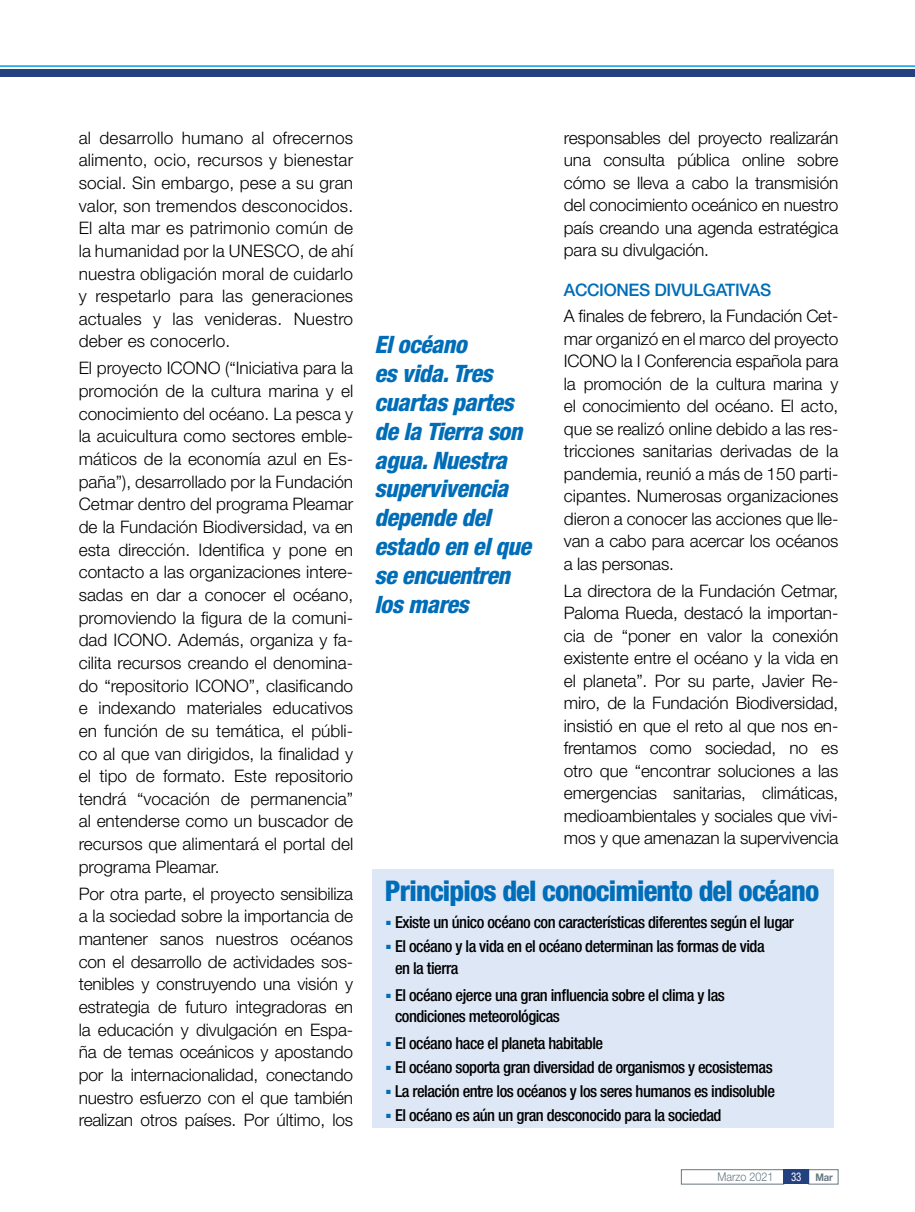
<style>
.page{position:relative;width:915px;height:1212px;background:#fff}
.page>*{position:absolute;margin:0;border:0;box-sizing:border-box;transform-origin:0 0}
.texto_frases_destaca{font:800 condensed 28.5px "Helvetica Neue LT Std";letter-spacing:-.03em;color:#006db8}
.texto_frases_destaca-2{font:italic 800 condensed 24px/28.8px "Helvetica Neue LT Std";letter-spacing:-.02em;color:#006db8}
.t1{font:300 17.25px/22.6px "Helvetica Neue LT Std";letter-spacing:-.01em;color:#000;text-align:justify}
.t2{font:500 17.25px "Helvetica Neue LT Std";letter-spacing:-.02em;color:#006db8}
.t3{font:500 condensed 16.5px "Helvetica Neue LT Std";letter-spacing:-.03em;color:#000}
.t4{font:300 12px "Helvetica Neue LT Std";color:#667880;scale:.9 1}
.t5{font:700 10.5px "Helvetica Neue LT Std";color:#667880;scale:.9 1}
.s1{font-weight:400;font-stretch:condensed;font-size:12px;color:#fff}
</style>
<div class="page">
<div style="left:681px;top:1169px;width:102px;height:15px;border:1px solid #667880"></div>
<div style="left:808px;top:1169px;width:30px;height:15px;border:1px solid #667880"></div>
<div style="left:783px;top:1169px;width:25px;height:15px;background:#24417f"></div>
<hr style="left:0;top:65px;width:914px;height:2px;background:#009ee3">
<div style="left:0;top:69px;width:914px;height:7px;background:#24417f"></div>
<div style="left:372px;top:870px;width:461px;height:258px;background:#dee7f6"></div>
<p class="t1" style="left:79px;top:126px;width:276px">al desarrollo humano al ofrecernos alimento, ocio, recursos y bienestar social. Sin embargo, pese a su gran valor, son tremendos desconocidos.<br>El alta mar es patrimonio común de la humanidad por la UNESCO, de ahí nuestra obligación moral de cuidarlo y respetarlo para las generaciones actuales y las venideras. Nuestro deber es conocerlo.</p>
<p class="t1" style="left:79px;top:357px;width:276px">El proyecto ICONO (“Iniciativa para la promoción de la cultura marina y el conocimiento del océano. La pesca y la acuicultura como sectores emble&shy;máticos de la economía azul en Es&shy;paña”), desarrollado por la Fundación Cetmar dentro del programa Pleamar de la Fundación Biodiversidad, va en esta dirección. Identifica y pone en contacto a las organizaciones intere&shy;sadas en dar a conocer el océano, promoviendo la figura de la comuni&shy;dad ICONO. Además, organiza y fa&shy;cilita recursos creando el denomina&shy;do “repositorio ICONO”, clasificando e indexando materiales educativos en función de su temática, el públi&shy;co al que van dirigidos, la finalidad y el tipo de formato. Este repositorio tendrá “vocación de permanencia” al entenderse como un buscador de recursos que alimentará el portal del programa Pleamar.</p>
<p class="t1" style="left:79px;top:882px;width:276px">Por otra parte, el proyecto sensibiliza a la sociedad sobre la importancia de mantener sanos nuestros océanos con el desarrollo de actividades sos&shy;tenibles y construyendo una visión y estrategia de futuro integradoras en la educación y divulgación en Espa&shy;ña de temas oceánicos y apostando por la internacionalidad, conectando nuestro esfuerzo con el que también realizan otros países. Por último, los</p>
<p class="texto_frases_destaca-2" style="left:374px;top:330px;width:158px">El océano<br>es vida. Tres cuartas partes de la Tierra son agua. Nuestra supervivencia depende del estado en el que se encuentren los mares</p>
<p class="t1" style="left:563px;top:126px;width:276px">responsables del proyecto realizarán una consulta pública online sobre cómo se lleva a cabo la transmisión del conocimiento oceánico en nuestro país creando una agenda estratégica para su divulgación.</p>
<p class="t2" style="left:563px;top:279px;width:209px">ACCIONES DIVULGATIVAS</p>
<p class="t1" style="left:563px;top:305px;width:276px">A finales de febrero, la Fundación Cet&shy;mar organizó en el marco del proyecto ICONO la I Conferencia española para la promoción de la cultura marina y el conocimiento del océano. El acto, que se realizó online debido a las res&shy;tricciones sanitarias derivadas de la pandemia, reunió a más de 150 parti&shy;cipantes. Numerosas organizaciones dieron a conocer las acciones que lle&shy;van a cabo para acercar los océanos a las personas.</p>
<p class="t1" style="left:563px;top:579px;width:276px">La directora de la Fundación Cetmar, Paloma Rueda, destacó la importan&shy;cia de “poner en valor la conexión existente entre el océano y la vida en el planeta”. Por su parte, Javier Re&shy;miro, de la Fundación Biodiversidad, insistió en que el reto al que nos en&shy;frentamos como sociedad, no es otro que “encontrar soluciones a las emergencias sanitarias, climáticas, medioambientales y sociales que vivi&shy;mos y que amenazan la supervivencia</p>
<p class="texto_frases_destaca" style="left:385px;top:873px;width:436px">Principios del conocimiento del océano</p>
<p class="t3" style="left:385px;top:913px;width:410px"><sup>.</sup> Existe un único océano con características diferentes según el lugar</p>
<p class="t3" style="left:385px;top:937px;width:381px"><sup>.</sup> El océano y la vida en el océano determinan las formas de vida</p>
<p class="t3" style="left:395px;top:958px;width:65px">en la tierra</p>
<p class="t3" style="left:385px;top:985px;width:341px"><sup>.</sup> El océano ejerce una gran influencia sobre el clima y las</p>
<p class="t3" style="left:395px;top:1006px;width:166px">condiciones meteorológicas</p>
<p class="t3" style="left:385px;top:1033px;width:220px"><sup>.</sup> El océano hace el planeta habitable</p>
<p class="t3" style="left:385px;top:1057px;width:389px"><sup>.</sup> El océano soporta gran diversidad de organismos y ecosistemas</p>
<p class="t3" style="left:385px;top:1081px;width:391px"><sup>.</sup> La relación entre los océanos y los seres humanos es indisoluble</p>
<p class="t3" style="left:385px;top:1105px;width:338px"><sup>.</sup> El océano es aún un gran desconocido para la sociedad</p>
<p class="t4" style="left:717px;top:1169px;width:64px">Marzo 2021</p>
<p class="t5" style="left:790px;top:1171px;width:48px"><span class="s1">33</span> Mar</p>
</div>
